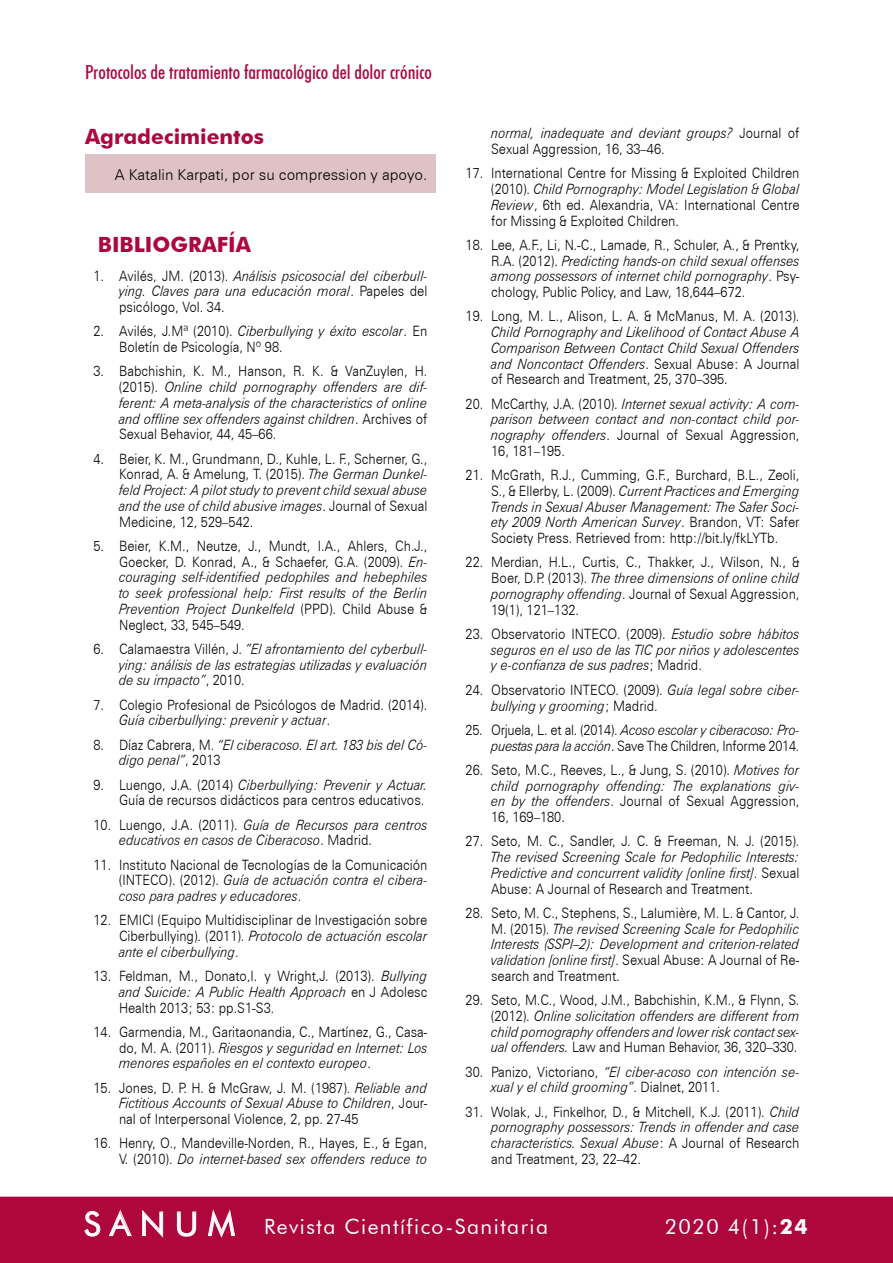
<style>
.page{position:relative;width:893px;height:1263px;background:#fff}
.page>*{position:absolute;margin:0;border:0;box-sizing:border-box;transform-origin:0 0}
.t1{font:21px "Futura BT";letter-spacing:.07em;color:#fff}
.t2{font:700 21px "Futura BT";color:#ad073d}
.t3{font:500 condensed 19.5px "Futura BT";color:#ad073d}
.t4{font:300 15px "Zurich BT";color:#000}
.t5{font:300 14.25px/15.8px "Zurich BT";color:#000;text-align:justify;scale:.9 1}
.t6{font:italic 300 14.25px/15.8px "Zurich BT";color:#000;text-align:justify;scale:.9 1}
.t7{font:300 14.25px/15.8px "Zurich BT";letter-spacing:-.02em;color:#000;text-align:right;scale:.9 1}
.s1{font-style:normal}
.s2{font-style:italic}
.s3{font-size:33px}
.s4{font-weight:700}
</style>
<div class="page">
<div style="left:0;top:1197px;width:893px;height:66px;background:#ad073d"></div>
<div style="left:85px;top:154px;width:351px;height:39px;background:#dec2c5"></div>
<h2 class="t3" style="left:85px;top:60px;width:348px">Protocolos de tratamiento farmacológico del dolor crónico</h2>
<h1 class="t2" style="left:85px;top:124px;width:180px">Agradecimientos</h1>
<p class="t4" style="left:115px;top:166px;width:314px">A Katalin Karpati, por su compression y apoyo.</p>
<h1 class="t2" style="left:98px;top:232px;width:155px">BIBLIOGRAFÍA</h1>
<p class="t6" style="left:119px;top:267px;width:344px;text-indent:-26px"><span class="s1">1. Avilés, JM. (2013).</span> Análisis psicosocial del ciberbull&shy;ying. Claves para una educación moral<span class="s1">. Papeles del psicólogo, Vol. 34.</span></p>
<p class="t5" style="left:119px;top:323px;width:344px;text-indent:-26px">2. Avilés, J.Mª (2010). <span class="s2">Ciberbullying y éxito escolar</span>. En<br>Boletín de Psicología, Nº 98.</p>
<p class="t6" style="left:119px;top:363px;width:344px;text-indent:-26px"><span class="s1">3. Babchishin, K. M., Hanson, R. K. &amp; VanZuylen, H. (2015).</span> Online child pornography offenders are dif&shy;ferent: A meta-analysis of the characteristics of online and offline sex offenders against children<span class="s1">. Archives of Sexual Behavior, 44, 45–66.</span></p>
<p class="t5" style="left:119px;top:450px;width:344px;text-indent:-26px">4. Beier, K. M., Grundmann, D., Kuhle, L. F., Scherner, G., Konrad, A. &amp; Amelung, T. (2015). <span class="s2">The German Dunkel&shy;feld Project: A pilot study to prevent child sexual abuse and the use of child abusive images</span>. Journal of Sexual Medicine, 12, 529–542.</p>
<p class="t5" style="left:119px;top:538px;width:344px;text-indent:-26px">5. Beier, K.M., Neutze, J., Mundt, I.A., Ahlers, Ch.J., Goecker, D. Konrad, A., &amp; Schaefer, G.A. (2009). <span class="s2">En&shy;couraging self-identified pedophiles and hebephiles to seek professional help: First results of the Berlin Prevention Project Dunkelfeld</span> (PPD). Child Abuse &amp; Neglect, 33, 545–549.</p>
<p class="t6" style="left:119px;top:641px;width:344px;text-indent:-26px"><span class="s1">6. Calamaestra Villén, J.</span> ”El afrontamiento del cyberbull&shy;ying: análisis de las estrategias utilizadas y evaluación de su impacto”<span class="s1">, 2010.</span></p>
<p class="t5" style="left:119px;top:696px;width:344px;text-indent:-26px">7. Colegio Profesional de Psicólogos de Madrid. (2014).<br><span class="s2">Guía ciberbullying: prevenir y actuar</span>.</p>
<p class="t6" style="left:119px;top:736px;width:344px;text-indent:-26px"><span class="s1">8. Díaz Cabrera, M.</span> “El ciberacoso. El art. 183 bis del Có&shy;digo penal”<span class="s1">, 2013</span></p>
<p class="t5" style="left:94px;top:776px;width:372px;text-align:right">9. Luengo, J.A. (2014) <span class="s2">Ciberbullying: Prevenir y Actuar.<br></span>Guía de recursos didácticos para centros educativos.</p>
<p class="t6" style="left:119px;top:816px;width:344px;text-indent:-26px"><span class="s1">10. Luengo, J.A. (2011).</span> Guía de Recursos para centros educativos en casos de Ciberacoso<span class="s1">. Madrid.</span></p>
<p class="t5" style="left:119px;top:856px;width:344px;text-indent:-26px">11. Instituto Nacional de Tecnologías de la Comunicación (INTECO). (2012). <span class="s2">Guía de actuación contra el cibera&shy;coso para padres y educadores</span>.</p>
<p class="t5" style="left:119px;top:912px;width:344px;text-indent:-26px">12. EMICI (Equipo Multidisciplinar de Investigación sobre Ciberbullying). (2011). <span class="s2">Protocolo de actuación escolar ante el ciberbullying</span>.</p>
<p class="t5" style="left:119px;top:968px;width:344px;text-indent:-26px">13. Feldman, M., Donato,I. y Wright,J. (2013). <span class="s2">Bullying and Suicide: A Public Health Approach</span> en J Adolesc Health 2013; 53: pp.S1-S3.</p>
<p class="t6" style="left:119px;top:1024px;width:344px;text-indent:-26px"><span class="s1">14. Garmendia, M., Garitaonandia, C., Martínez, G., Casa&shy;do, M. A. (2011).</span> Riesgos y seguridad en Internet: Los menores españoles en el contexto europeo<span class="s1">.</span></p>
<p class="t5" style="left:119px;top:1080px;width:344px;text-indent:-26px">15. Jones, D. P. H. &amp; McGraw, J. M. (1987). <span class="s2">Reliable and Fictitious Accounts of Sexual Abuse to Children</span>, Jour&shy;nal of Interpersonal Violence, 2, pp. 27-45</p>
<p class="t5" style="left:94px;top:1135px;width:372px;text-align:right">16. Henry, O., Mandeville-Norden, R., Hayes, E., &amp; Egan,<br>V. (2010). <span class="s2">Do internet-based sex offenders reduce to</span></p>
<p class="t5" style="left:491px;top:125px;width:344px"><span class="s2">normal, inadequate and deviant groups?</span> Journal of<br>Sexual Aggression, 16, 33–46.</p>
<p class="t5" style="left:491px;top:165px;width:344px;text-indent:-26px">17. International Centre for Missing &amp; Exploited Children (2010). <span class="s2">Child Pornography: Model Legislation &amp; Global Review</span>, 6th ed. Alexandria, VA: International Centre for Missing &amp; Exploited Children.</p>
<p class="t5" style="left:491px;top:237px;width:344px;text-indent:-26px">18. Lee, A.F., Li, N.-C., Lamade, R., Schuler, A., &amp; Prentky, R.A. (2012). <span class="s2">Predicting hands-on child sexual offenses among possessors of internet child pornography</span>. Psy&shy;chology, Public Policy, and Law, 18,644–672.</p>
<p class="t5" style="left:466px;top:308px;width:372px">19. Long, M. L., Alison, L. A. &amp; McManus, M. A. (2013).</p>
<p class="t6" style="left:491px;top:324px;width:344px">Child Pornography and Likelihood of Contact Abuse A Comparison Between Contact Child Sexual Offenders and Noncontact Offenders<span class="s1">. Sexual Abuse: A Journal of Research and Treatment, 25, 370–395.</span></p>
<p class="t6" style="left:491px;top:396px;width:344px;text-indent:-26px"><span class="s1">20. McCarthy, J.A. (2010).</span> Internet sexual activity: A com&shy;parison between contact and non-contact child por&shy;nography offenders<span class="s1">. Journal of Sexual Aggression, 16, 181–195.</span></p>
<p class="t5" style="left:491px;top:467px;width:344px;text-indent:-26px">21. McGrath, R.J., Cumming, G.F., Burchard, B.L., Zeoli, S., &amp; Ellerby, L. (2009). <span class="s2">Current Practices and Emerging Trends in Sexual Abuser Management: The Safer Soci&shy;ety 2009 North American Survey</span>. Brandon, VT: Safer Society Press. Retrieved from: http://bit.ly/fkLYTb.</p>
<p class="t5" style="left:491px;top:554px;width:344px;text-indent:-26px">22. Merdian, H.L., Curtis, C., Thakker, J., Wilson, N., &amp; Boer, D.P. (2013). <span class="s2">The three dimensions of online child pornography offending</span>. Journal of Sexual Aggression, 19(1), 121–132.</p>
<p class="t6" style="left:491px;top:626px;width:344px;text-indent:-26px"><span class="s1">23. Observatorio INTECO. (2009).</span> Estudio sobre hábitos seguros en el uso de las TIC por niños y adolescentes y e-confianza de sus padres<span class="s1">; Madrid.</span></p>
<p class="t5" style="left:491px;top:682px;width:344px;text-indent:-26px">24. Observatorio INTECO. (2009). <span class="s2">Guía legal sobre ciber&shy;bullying y grooming</span>; Madrid.</p>
<p class="t7" style="left:466px;top:722px;width:373px">25. Orjuela, L. et al. (2014). <span class="s2">Acoso escolar y ciberacoso: Pro&shy;puestas para la acción</span>. Save The Children, Informe 2014.</p>
<p class="t5" style="left:491px;top:762px;width:344px;text-indent:-26px">26. Seto, M.C., Reeves, L., &amp; Jung, S. (2010). <span class="s2">Motives for child pornography offending: The explanations giv&shy;en by the offenders</span>. Journal of Sexual Aggression, 16, 169–180.</p>
<p class="t5" style="left:466px;top:833px;width:372px">27. Seto, M. C., Sandler, J. C. &amp; Freeman, N. J. (2015).</p>
<p class="t6" style="left:491px;top:849px;width:344px">The revised Screening Scale for Pedophilic Interests:<br>Predictive and concurrent validity [online first]<span class="s1">. Sexual Abuse: A Journal of Research and Treatment.</span></p>
<p class="t6" style="left:491px;top:905px;width:344px;text-indent:-26px"><span class="s1">28. Seto, M. C., Stephens, S., Lalumière, M. L. &amp; Cantor, J.<br>M. (2015).</span> The revised Screening Scale for Pedophilic Interests (SSPI–2): Development and criterion-related validation [online first]<span class="s1">. Sexual Abuse: A Journal of Re&shy;search and Treatment.</span></p>
<p class="t6" style="left:491px;top:992px;width:344px;text-indent:-26px"><span class="s1">29. Seto, M.C., Wood, J.M., Babchishin, K.M., &amp; Flynn, S. (2012).</span> Online solicitation offenders are different from child pornography offenders and lower risk contact sex&shy;ual offenders. <span class="s1">Law and Human Behavior, 36, 320–330.</span></p>
<p class="t6" style="left:491px;top:1063px;width:344px;text-indent:-26px"><span class="s1">30. Panizo, Victoriano,</span> “El ciber-acoso con intención se&shy;xual y el child grooming”<span class="s1">. Dialnet, 2011.</span></p>
<p class="t5" style="left:491px;top:1103px;width:344px;text-indent:-26px">31. Wolak, J., Finkelhor, D., &amp; Mitchell, K.J. (2011). <span class="s2">Child pornography possessors: Trends in offender and case characteristics. Sexual Abuse</span>: A Journal of Research and Treatment, 23, 22–42.</p>
<h1 class="t1" style="left:84px;top:1214px;width:466px"><span class="s3">S A N U M</span> Revista Científico-Sanitaria</h1>
<h1 class="t1" style="left:665px;top:1214px;width:144px">2020 4(1):<span class="s4">24</span></h1>
</div>
